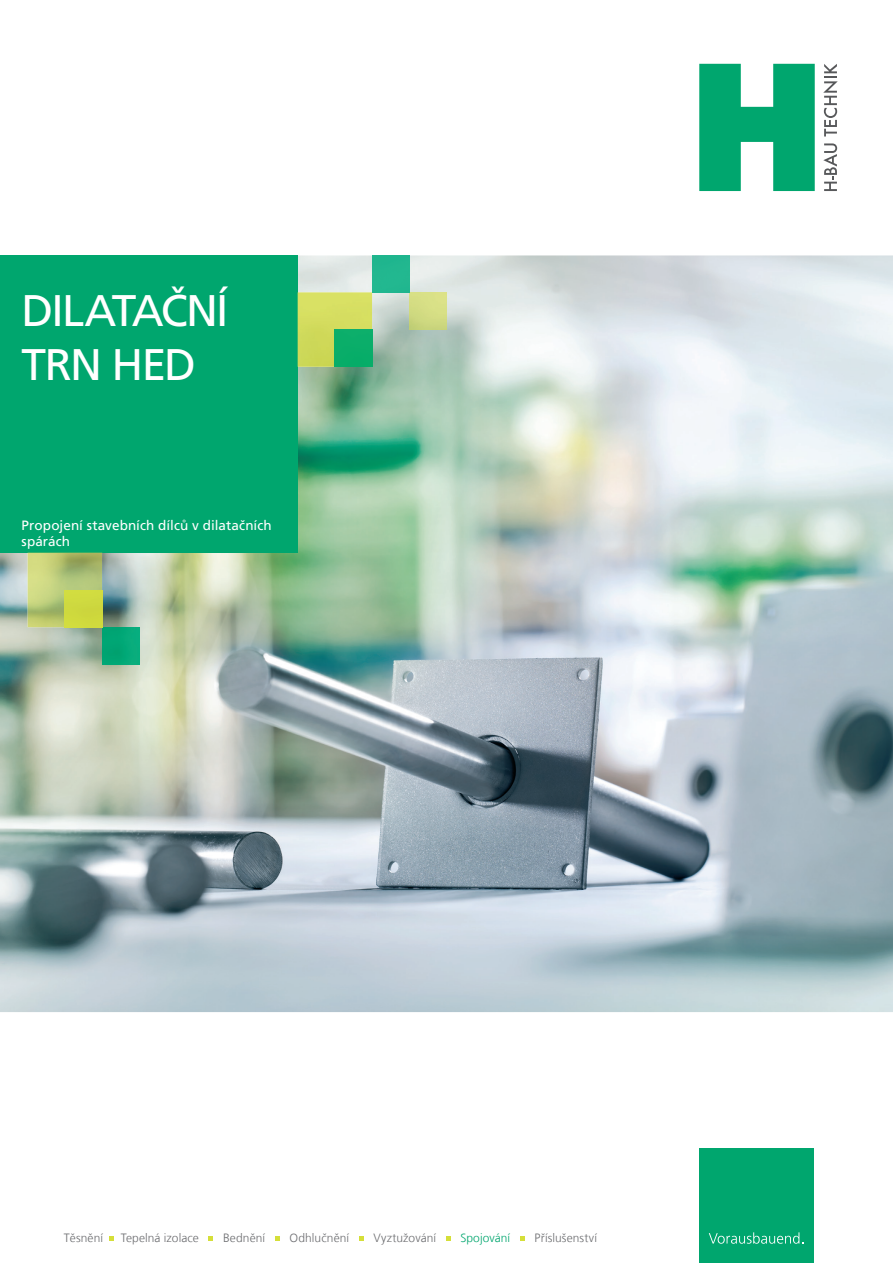
<style>
.page{position:relative;width:893px;height:1263px;background:#fff}
.page>*{position:absolute;margin:0;border:0;box-sizing:border-box;transform-origin:0 0}
.t1{font:44.25px/54px "Frutiger LT Com";letter-spacing:-.045em;color:#fff}
.t2{font:13.5px/16.2px "Frutiger LT Com";letter-spacing:.005em;color:#fff}
.t3{font:300 12px "Frutiger LT Com";letter-spacing:.01em;color:#6c6d70}
.t4{font:300 12px "Frutiger LT Com";letter-spacing:.005em;color:#00a66e}
</style>
<div class="page">
<img style="left:0;top:255px;width:893px;height:757px">
<svg style="left:699px;top:64px;width:116px;height:127px"></svg>
<svg style="left:823px;top:143px;width:14px;height:48px"></svg>
<svg style="left:823px;top:64px;width:15px;height:72px"></svg>
<div style="left:0;top:255px;width:298px;height:298px;background:#00a66e"></div>
<img style="left:298px;top:292px;width:74px;height:75px">
<img style="left:28px;top:553px;width:74px;height:74px">
<img style="left:409px;top:292px;width:37px;height:38px">
<img style="left:102px;top:627px;width:37px;height:37px">
<img style="left:372px;top:255px;width:37px;height:37px">
<img style="left:335px;top:330px;width:37px;height:37px">
<img style="left:65px;top:590px;width:37px;height:37px">
<svg style="left:110px;top:1236px;width:4px;height:4px"></svg>
<svg style="left:209px;top:1236px;width:4px;height:4px"></svg>
<svg style="left:275px;top:1236px;width:4px;height:4px"></svg>
<svg style="left:359px;top:1236px;width:4px;height:4px"></svg>
<svg style="left:446px;top:1236px;width:4px;height:4px"></svg>
<svg style="left:520px;top:1236px;width:5px;height:4px"></svg>
<div style="left:699px;top:1149px;width:115px;height:114px;background:#00a66e"></div>
<svg style="left:709px;top:1232px;width:94px;height:12px"></svg>
<h1 class="t1" style="left:22px;top:283px;width:208px">DILATAČNÍ<br>TRN HED</h1>
<p class="t2" style="left:22px;top:517px;width:252px">Propojení stavebních dílců v dilatačních spárách</p>
<p class="t3" style="left:64px;top:1230px;width:41px">Těsnění</p>
<p class="t3" style="left:121px;top:1230px;width:80px">Tepelná izolace</p>
<p class="t3" style="left:223px;top:1230px;width:44px">Bednění</p>
<p class="t3" style="left:289px;top:1230px;width:61px">Odhlučnění</p>
<p class="t3" style="left:373px;top:1230px;width:64px">Vyztužování</p>
<p class="t4" style="left:460px;top:1230px;width:51px">Spojování</p>
<p class="t3" style="left:535px;top:1230px;width:64px">Příslušenství</p>
</div>
